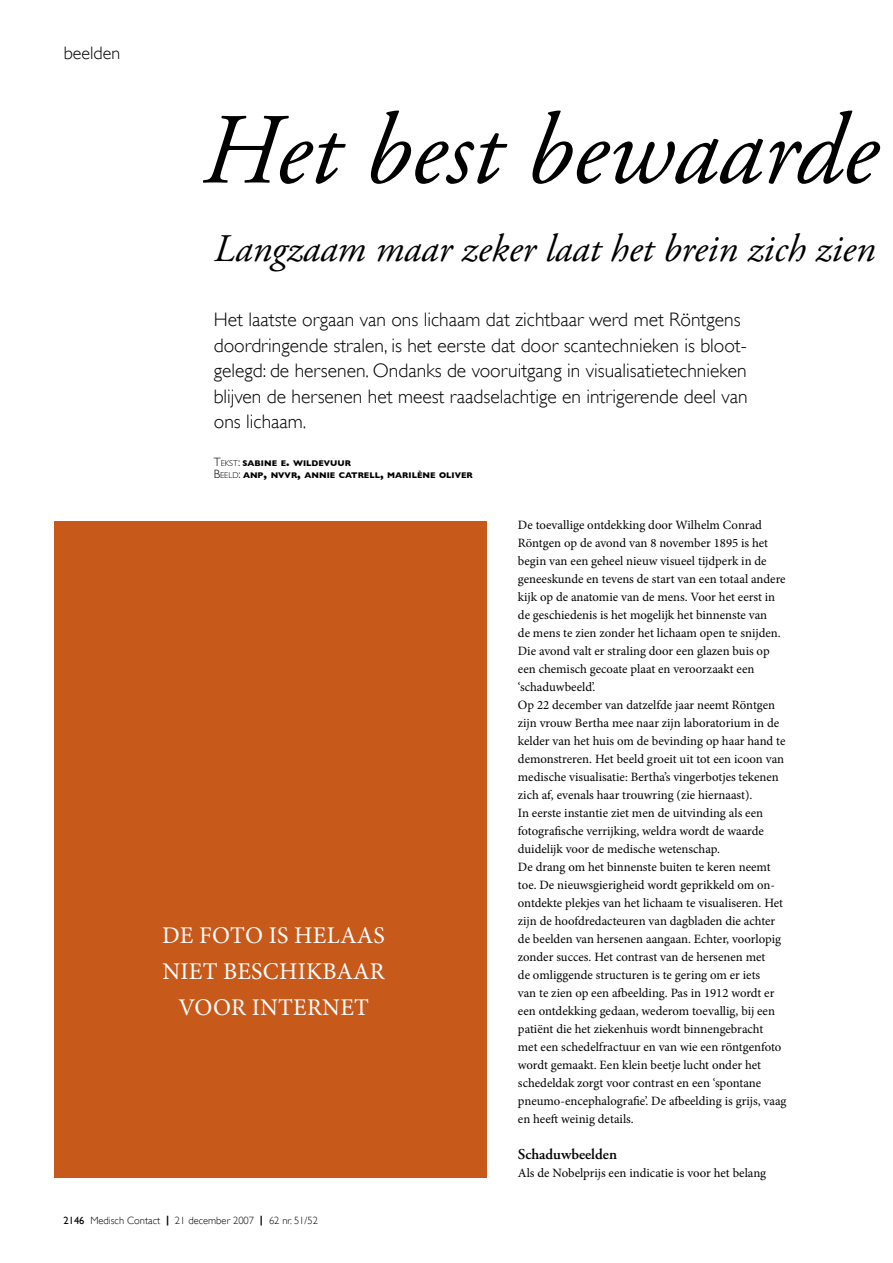
<style>
.page{position:relative;width:893px;height:1263px;background:#fff}
.page>*{position:absolute;margin:0;border:0;box-sizing:border-box;transform-origin:0 0}
.t1{font:italic 100.5px "Adobe Garamond Pro";color:#000}
.t2{font:italic 39px "Adobe Garamond Pro";color:#000}
.t3{font:24px "Minion Pro";letter-spacing:.01em;color:#fff}
.t4{font:300 19.5px/25.5px "Gill Sans";color:#000}
.t5{font:300 18px "Gill Sans";color:#000}
.t6{font:600 15px "Adobe Garamond Pro";color:#000}
.t7{font:12.75px/18px "Minion Pro";color:#000}
.t8{font:300 10.5px "Gill Sans";color:#000}
.t9{font:700 8.4px/12px "Gill Sans";color:#000}
.s1{font-weight:300;font-size:12px}
.s2{font-weight:300}
.s3{font-size:12px}
.s4{font-weight:400}
.s5{font-weight:700}
</style>
<div class="page">
<div style="left:55px;top:521px;width:432px;height:656px;background:#c7591b"></div>
<h3 class="t5" style="left:64px;top:43px;width:58px">beelden</h3>
<h1 class="t1" style="left:201px;top:90px;width:677px">Het best bewaarde</h1>
<h2 class="t2" style="left:214px;top:225px;width:663px">Langzaam maar zeker laat het brein zich zien</h2>
<p class="t4" style="left:214px;top:307px;width:536px">Het laatste orgaan van ons lichaam dat zichtbaar werd met Röntgens doordringende stralen, is het eerste dat door scantechnieken is bloot&shy;gelegd: de hersenen. Ondanks de vooruitgang in visualisatietechnieken blijven de hersenen het meest raadselachtige en intrigerende deel van ons lichaam.</p>
<p class="t9" style="left:214px;top:457px;width:260px"><span class="s1">T</span><span class="s2">EKST</span><span class="s1">:</span> SABINE E<span class="s3">.</span> WILDEVUUR<br><span class="s1">B</span><span class="s2">EELD</span><span class="s1">:</span> ANP<span class="s3">,</span> NVVR<span class="s3">,</span> ANNIE CATRELL<span class="s3">,</span> MARILÈNE OLIVER</p>
<h3 class="t3" style="left:162px;top:919px;width:224px">De foto is helaas</h3>
<h3 class="t3" style="left:162px;top:955px;width:177px">niet beschikbaar</h3>
<h3 class="t3" style="left:178px;top:991px;width:18px">voor</h3>
<h3 class="t3" style="left:252px;top:991px;width:58px">interne</h3>
<h3 class="t3" style="left:354px;top:991px;width:16px">t</h3>
<p class="t7" style="left:518px;top:516px;width:270px">De toevallige ontdekking door Wilhelm Conrad Röntgen op de avond van 8 november 1895 is het begin van een geheel nieuw visueel tijdperk in de geneeskunde en tevens de start van een totaal andere kijk op de anatomie van de mens. Voor het eerst in de geschiedenis is het mogelijk het binnenste van<br>de mens te zien zonder het lichaam open te snijden.<br>Die avond valt er straling door een glazen buis op een chemisch gecoate plaat en veroorzaakt een ‘schaduwbeeld’.<br>Op 22 december van datzelfde jaar neemt Röntgen zijn vrouw Bertha mee naar zijn laboratorium in de kelder van het huis om de bevinding op haar hand te demonstreren. Het beeld groeit uit tot een icoon van medische visualisatie: Bertha’s vingerbotjes tekenen zich af, evenals haar trouwring (zie hiernaast).<br>In eerste instantie ziet men de uitvinding als een fotografische verrijking, weldra wordt de waarde duidelijk voor de medische wetenschap.<br>De drang om het binnenste buiten te keren neemt toe. De nieuwsgierigheid wordt geprikkeld om on&shy;ontdekte plekjes van het lichaam te visualiseren. Het zijn de hoofdredacteuren van dagbladen die achter de beelden van hersenen aangaan. Echter, voorlopig zonder succes. Het contrast van de hersenen met<br>de omliggende structuren is te gering om er iets<br>van te zien op een afbeelding. Pas in 1912 wordt er een ontdekking gedaan, wederom toevallig, bij een patiënt die het ziekenhuis wordt binnengebracht<br>met een schedelfractuur en van wie een röntgenfoto wordt gemaakt. Een klein beetje lucht onder het schedeldak zorgt voor contrast en een ‘spontane pneumo-encephalografie’. De afbeelding is grijs, vaag en heeft weinig details.</p>
<p class="t6" style="left:518px;top:1145px;width:101px">Schaduwbeelden</p>
<p class="t7" style="left:518px;top:1164px;width:250px">Als de Nobelprijs een indicatie is voor het belang</p>
<p class="t8" style="left:64px;top:1214px;width:256px"><span class="s4">2146</span> Medisch Contact <span class="s5">|</span> 21 december 2007 <span class="s5">|</span> 62 nr. 51/52</p>
</div>
